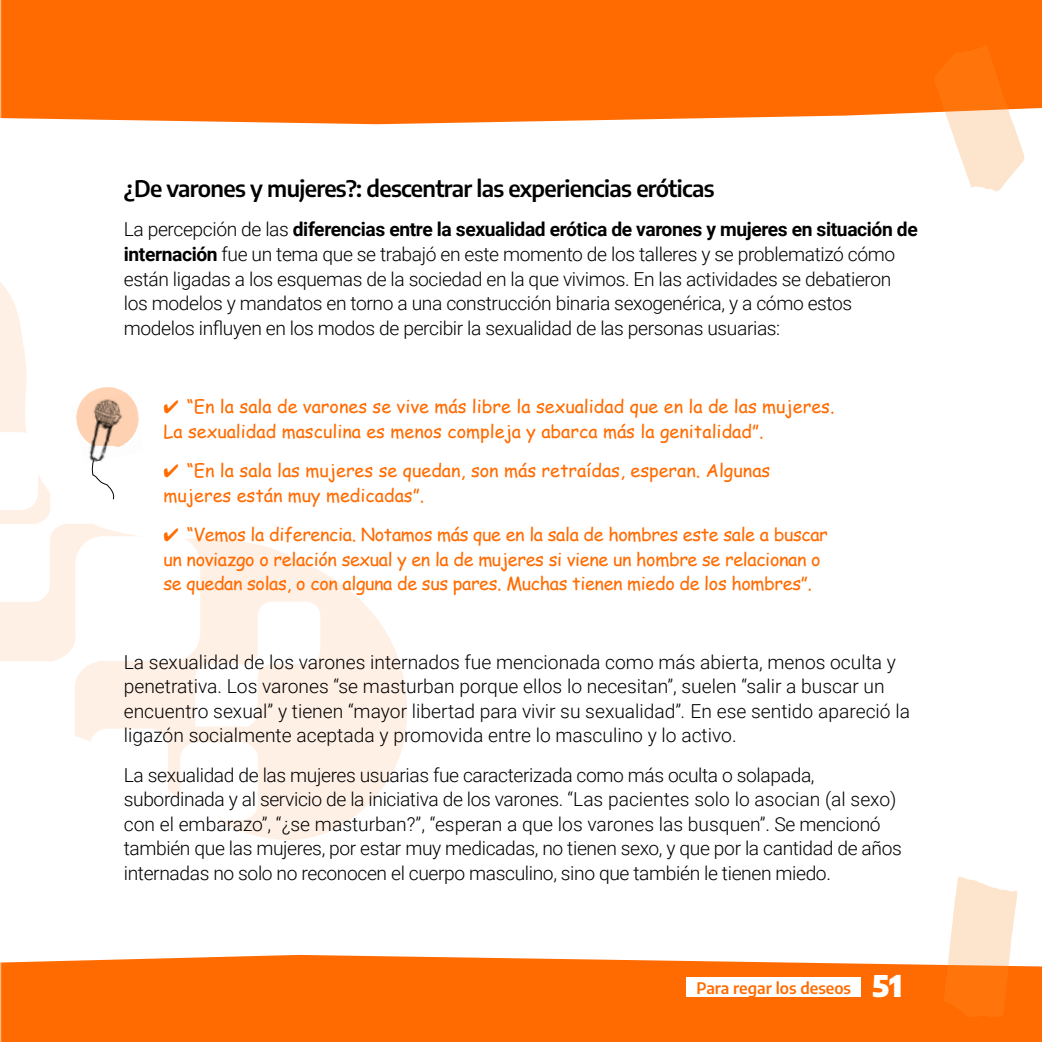
<style>
.page{position:relative;width:1042px;height:1042px;background:#fff}
.page>*{position:absolute;margin:0;border:0;box-sizing:border-box;transform-origin:0 0}
.t1{font:100 condensed 22.75px "Encode Sans";letter-spacing:-.03em;color:#000}
.t2{font:300 19.25px/24.5px "Roboto";letter-spacing:-.02em;color:#000}
.t3{font:300 19.25px/24.5px "Roboto";color:#000}
.t4{font:18.03px/24.5px "Comic Sans MS";color:#ff6b00}
.t5{font:18.03px/24.5px "Comic Sans MS";letter-spacing:-.02em;color:#ff6b00}
.t6{font:100 condensed 15.75px "Encode Sans";color:#ff6b00}
.s1{font-weight:700}
.s2{font-style:italic}
.s3{font-size:29.75px;color:#fff}
</style>
<div class="page">
<div style="left:1px;top:0;width:1041px;height:124px;background:#ff6b00"></div>
<div style="left:1px;top:955px;width:1041px;height:87px;background:#ff6b00"></div>
<svg style="left:0;top:0;width:1px;height:118px"></svg>
<svg style="left:0;top:962px;width:1px;height:80px"></svg>
<div style="left:686px;top:977px;width:175px;height:20px;background:#fff"></div>
<svg style="left:934px;top:45px;width:90px;height:146px"></svg>
<svg style="left:943px;top:876px;width:74px;height:142px"></svg>
<svg style="left:0;top:282px;width:407px;height:553px"></svg>
<svg style="left:0;top:385px;width:320px;height:455px"></svg>
<h3 class="t1" style="left:124px;top:173px;width:592px">¿De varones y mujeres?: descentrar las experiencias eróticas</h3>
<p class="t2" style="left:124px;top:217px;width:795px">La percepción de las <span class="s1">diferencias entre la sexualidad erótica de varones y mujeres en situación de internación</span> fue un tema que se trabajó en este momento de los talleres y se problematizó cómo están ligadas a los esquemas de la sociedad en la que vivimos. En las actividades se debatieron los modelos y mandatos en torno a una construcción binaria sexogenérica, y a cómo estos modelos influyen en los modos de percibir la sexualidad de las personas usuarias:</p>
<p class="t4" style="left:163px;top:394px;width:672px">✔ “En la sala de varones se vive más libre la sexualidad que en la de las mujeres.<br>La sexualidad masculina es menos compleja y abarca más la genitalidad”.</p>
<p class="t4" style="left:163px;top:458px;width:608px">✔ “En la sala las mujeres se quedan, son más retraídas, esperan. Algunas mujeres están muy medicadas”.</p>
<p class="t5" style="left:163px;top:522px;width:666px">✔ “Vemos la diferencia. Notamos más que en la sala de hombres este sale a buscar un noviazgo o relación sexual y en la de mujeres si viene un hombre se relacionan o se quedan solas, o con alguna de sus pares. Muchas tienen miedo de los hombres”.</p>
<p class="t3" style="left:124px;top:649px;width:788px">La sexualidad de los varones internados fue mencionada como más abierta, menos oculta y penetrativa. Los varones “se masturban porque ellos lo necesitan”, suelen “salir a buscar un encuentro sexual” y tienen “mayor libertad para vivir su sexualidad”<span class="s2">.</span> En ese sentido apareció la ligazón socialmente aceptada y promovida entre lo masculino y lo activo.</p>
<p class="t2" style="left:124px;top:762px;width:779px">La sexualidad de las mujeres usuarias fue caracterizada como más oculta o solapada, subordinada y al servicio de la iniciativa de los varones. “Las pacientes solo lo asocian (al sexo) con el embarazo”, “¿se masturban?”, “esperan a que los varones las busquen”. Se mencionó también que las mujeres, por estar muy medicadas, no tienen sexo, y que por la cantidad de años internadas no solo no reconocen el cuerpo masculino, sino que también le tienen miedo.</p>
<p class="t6" style="left:696px;top:977px;width:207px">Para regar los deseos <span class="s3">51</span></p>
</div>
